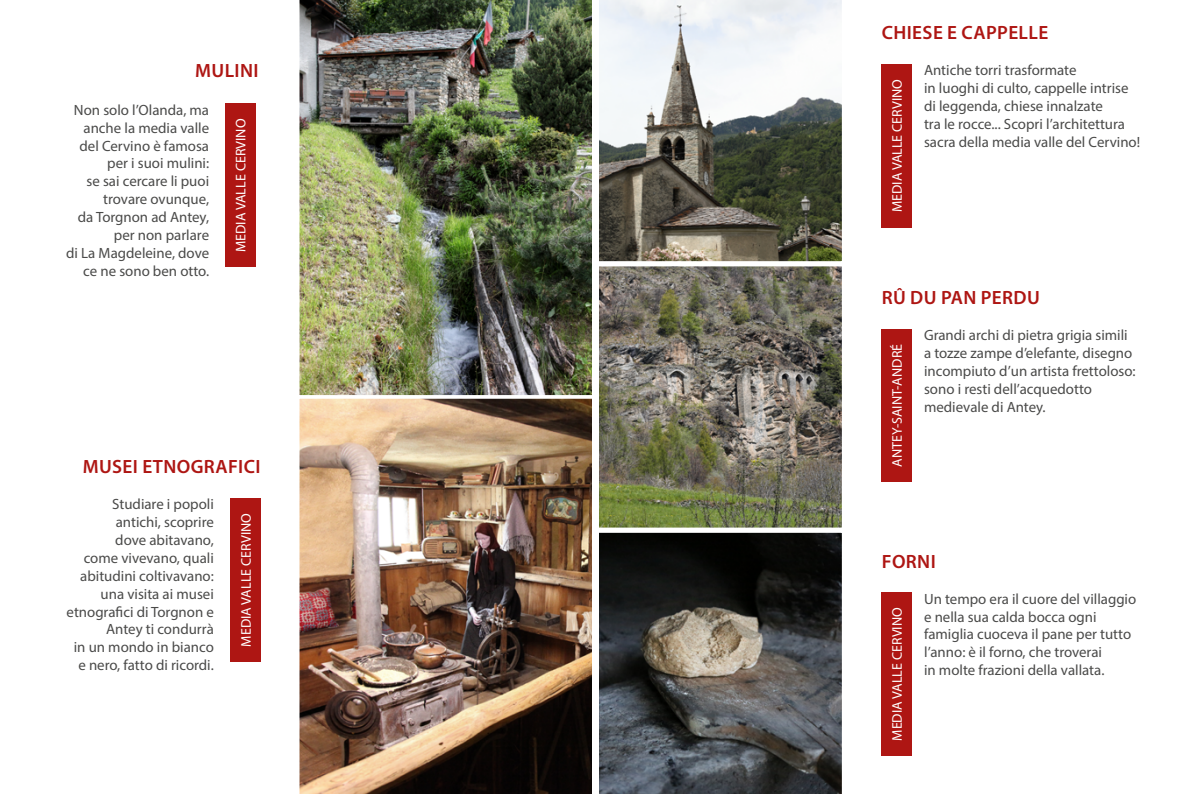
<style>
.page{position:relative;width:1191px;height:794px;background:#fff}
.page>*{position:absolute;margin:0;border:0;box-sizing:border-box;transform-origin:0 0}
.t1{font:600 19.25px "Myriad Pro";letter-spacing:.02em;color:#ae1613}
.t2{font:14.88px/17.8px "Myriad Pro";color:#4a4a49}
.t3{font:14px "Myriad Pro";color:#fff}
</style>
<div class="page">
<img style="left:299px;top:0;width:293px;height:395px">
<img style="left:299px;top:395px;width:293px;height:399px">
<svg style="left:599px;top:0;width:243px;height:262px"></svg>
<img style="left:600px;top:268px;width:240px;height:258px">
<div style="left:595px;top:263px;width:250px;height:268px;border:4px solid #fff"></div>
<svg style="left:595px;top:529px;width:250px;height:265px;background:#474847"></svg>
<div style="left:230px;top:498px;width:31px;height:163px;background:#ae1613"></div>
<div style="left:881px;top:64px;width:30px;height:163px;background:#ae1613"></div>
<div style="left:881px;top:329px;width:30px;height:153px;background:#ae1613"></div>
<div style="left:881px;top:592px;width:30px;height:163px;background:#ae1613"></div>
<div style="left:225px;top:104px;width:30px;height:163px;background:#ae1613"></div>
<p class="t1" style="left:195px;top:59px;width:65px">MULINI</p>
<p class="t2" style="left:66px;top:101px;width:144px;text-align:right">Non solo l’Olanda, ma anche la media valle del Cervino è famosa per i suoi mulini:<br>se sai cercare li puoi trovare ovunque,<br>da Torgnon ad Antey, per non parlare<br>di La Magdeleine, dove ce ne sono ben otto.</p>
<p class="t3" style="left:232px;top:252px;width:135px;rotate:-90deg">MEDIA VALLE CERVINO</p>
<p class="t1" style="left:83px;top:455px;width:179px">MUSEI ETNOGRAFICI</p>
<p class="t2" style="left:67px;top:495px;width:149px;text-align:right">Studiare i popoli antichi, scoprire<br>dove abitavano,<br>come vivevano, quali abitudini coltivavano: una visita ai musei etnografici di Torgnon e<br>Antey ti condurrà<br>in un mondo in bianco e nero, fatto di ricordi.</p>
<p class="t3" style="left:237px;top:646px;width:135px;rotate:-90deg">MEDIA VALLE CERVINO</p>
<p class="t1" style="left:881px;top:21px;width:168px">CHIESE E CAPPELLE</p>
<p class="t3" style="left:888px;top:212px;width:135px;rotate:-90deg">MEDIA VALLE CERVINO</p>
<p class="t2" style="left:924px;top:61px;width:218px">Antiche torri trasformate<br>in luoghi di culto, cappelle intrise di leggenda, chiese innalzate<br>tra le rocce... Scopri l’architettura sacra della media valle del Cervino!</p>
<p class="t1" style="left:881px;top:285px;width:160px">RÛ DU PAN PERDU</p>
<p class="t3" style="left:888px;top:467px;width:124px;rotate:-90deg">ANTEY-SAINT-ANDRÉ</p>
<p class="t2" style="left:924px;top:326px;width:213px">Grandi archi di pietra grigia simili a tozze zampe d’elefante, disegno incompiuto d’un artista frettoloso: sono i resti dell’acquedotto medievale di Antey.</p>
<p class="t1" style="left:881px;top:549px;width:55px">FORNI</p>
<p class="t2" style="left:924px;top:589px;width:214px">Un tempo era il cuore del villaggio e nella sua calda bocca ogni famiglia cuoceva il pane per tutto l’anno: è il forno, che troverai<br>in molte frazioni della vallata.</p>
<p class="t3" style="left:888px;top:740px;width:135px;rotate:-90deg">MEDIA VALLE CERVINO</p>
</div>
